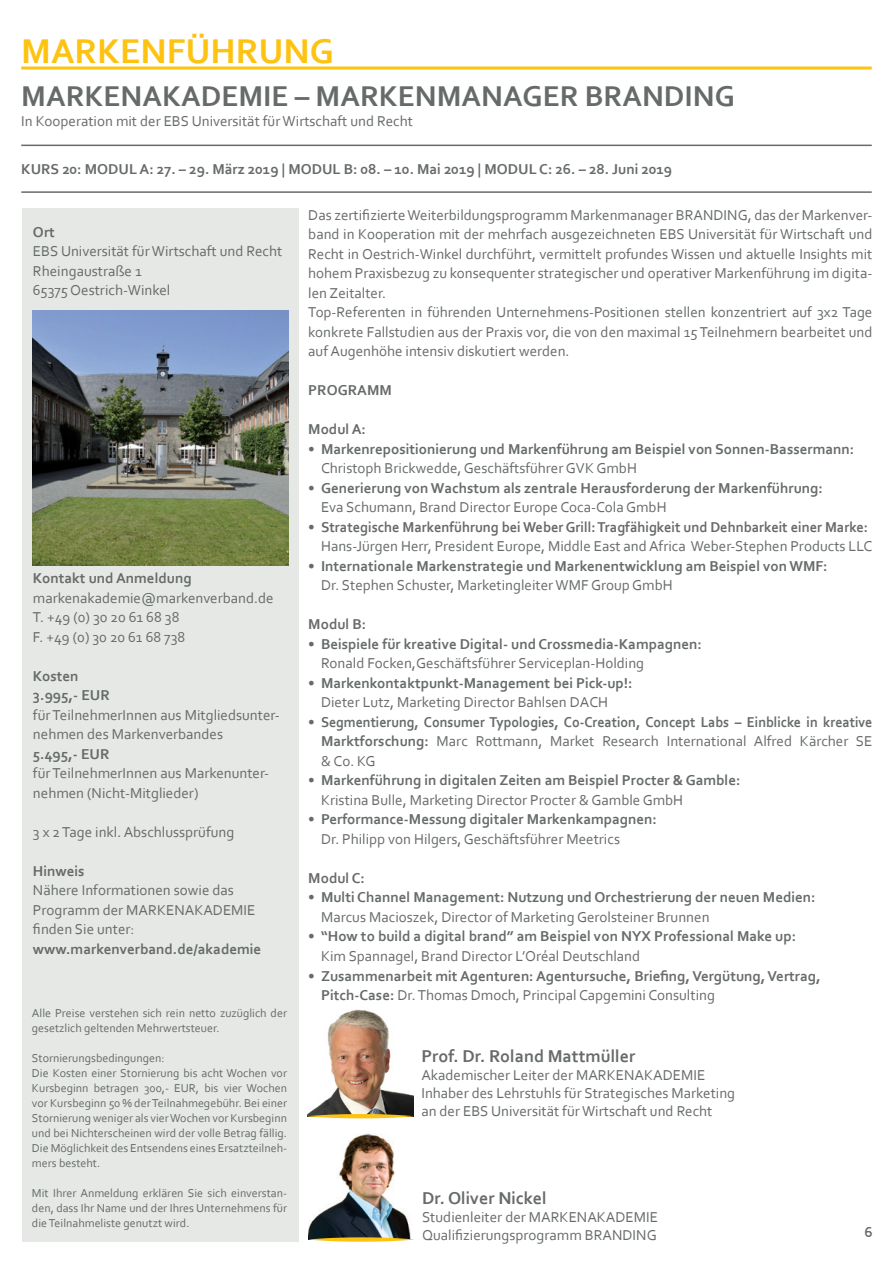
<style>
.page{position:relative;width:893px;height:1263px;background:#fff}
.page>*{position:absolute;margin:0;border:0;box-sizing:border-box;transform-origin:0 0}
.t1{font:700 36px "Corbel";color:#fec210}
.t2{font:700 30px "Corbel";color:#666b6a}
.t3{font:700 18px "Corbel";color:#666b6a}
.t4{font:15px/19.5px "Corbel";color:#666b6a;text-align:justify}
.t5{font:700 15px/19.5px "Corbel";color:#666b6a;text-align:right}
.t6{font:12px/15px "Corbel";color:#666b6a;text-align:justify}
.s1{font-weight:400}
.s2{font-weight:700}
</style>
<div class="page">
<hr style="left:21px;top:67px;width:851px;height:3px;background:#fec210">
<hr style="left:21px;top:145px;width:851px;height:1px;background:#666b6a">
<hr style="left:21px;top:191px;width:851px;height:2px;background:#666b6a">
<div style="left:22px;top:208px;width:277px;height:1034px;background:#e5e8e5"></div>
<img style="left:33px;top:310px;width:255px;height:256px">
<img style="left:308px;top:1010px;width:106px;height:104px">
<svg style="left:308px;top:1114px;width:106px;height:4px"></svg>
<img style="left:308px;top:1133px;width:103px;height:104px">
<svg style="left:308px;top:1237px;width:107px;height:5px"></svg>
<p class="t1" style="left:21px;top:28px;width:314px">MARKENFÜHRUNG</p>
<p class="t2" style="left:21px;top:78px;width:715px">MARKENAKADEMIE – MARKENMANAGER BRANDING</p>
<p class="t4" style="left:21px;top:111px;width:393px">In Kooperation mit der EBS Universität für Wirtschaft und Recht</p>
<p class="t5" style="left:21px;top:158px;width:652px">KURS 20: MODUL A: 27. – 29. März 2019 | MODUL B: 08. – 10. Mai 2019 | MODUL C: 26. – 28. Juni 2019</p>
<p class="t5" style="left:33px;top:221px;width:23px">Ort</p>
<p class="t4" style="left:33px;top:241px;width:251px">EBS Universität für Wirtschaft und Recht</p>
<p class="t4" style="left:33px;top:260px;width:110px">Rheingaustraße 1</p>
<p class="t4" style="left:33px;top:280px;width:139px">65375 Oestrich-Winkel</p>
<p class="t5" style="left:33px;top:568px;width:160px">Kontakt und Anmeldung</p>
<p class="t4" style="left:33px;top:587px;width:242px">markenakademie@markenverband.de</p>
<p class="t4" style="left:33px;top:607px;width:148px">T. +49 (0) 30 20 61 68 38</p>
<p class="t4" style="left:33px;top:626px;width:154px">F. +49 (0) 30 20 61 68 738</p>
<p class="t5" style="left:33px;top:665px;width:47px">Kosten</p>
<p class="t5" style="left:33px;top:685px;width:78px">3.995,- EUR</p>
<p class="t4" style="left:33px;top:704px;width:248px">für TeilnehmerInnen aus Mitgliedsunter-</p>
<p class="t4" style="left:33px;top:724px;width:192px">nehmen des Markenverbandes</p>
<p class="t5" style="left:33px;top:743px;width:78px">5.495,- EUR</p>
<p class="t4" style="left:33px;top:763px;width:238px">für TeilnehmerInnen aus Markenunter-</p>
<p class="t4" style="left:33px;top:782px;width:167px">nehmen (Nicht-Mitglieder)</p>
<p class="t4" style="left:33px;top:821px;width:203px">3 x 2 Tage inkl. Abschlussprüfung</p>
<p class="t5" style="left:33px;top:860px;width:53px">Hinweis</p>
<p class="t4" style="left:33px;top:880px;width:203px">Nähere Informationen sowie das</p>
<p class="t4" style="left:33px;top:899px;width:224px">Programm der MARKENAKADEMIE</p>
<p class="t4" style="left:33px;top:919px;width:103px">finden Sie unter:</p>
<p class="t5" style="left:33px;top:938px;width:230px">www.markenverband.de/akademie</p>
<p class="t6" style="left:32px;top:1005px;width:257px">Alle Preise verstehen sich rein netto zuzüglich der gesetzlich geltenden Mehrwertsteuer.</p>
<p class="t6" style="left:32px;top:1050px;width:134px">Stornierungsbedingungen:</p>
<p class="t6" style="left:32px;top:1065px;width:257px">Die Kosten einer Stornierung bis acht Wochen vor Kursbeginn betragen 300,- EUR, bis vier Wochen vor Kursbeginn 50 % der Teilnahmegebühr. Bei einer Stornierung weniger als vier Wochen vor Kursbeginn und bei Nichterscheinen wird der volle Betrag fällig.<br>Die Möglichkeit des Entsendens eines Ersatzteilneh&shy;mers besteht.</p>
<p class="t6" style="left:32px;top:1185px;width:257px">Mit Ihrer Anmeldung erklären Sie sich einverstan&shy;den, dass Ihr Name und der Ihres Unternehmens für die Teilnahmeliste genutzt wird.</p>
<p class="t4" style="left:308px;top:205px;width:566px">Das zertifizierte Weiterbildungsprogramm Markenmanager BRANDING, das der Markenver&shy;band in Kooperation mit der mehrfach ausgezeichneten EBS Universität für Wirtschaft und Recht in Oestrich-Winkel durchführt, vermittelt profundes Wissen und aktuelle Insights mit hohem Praxisbezug zu konsequenter strategischer und operativer Markenführung im digita&shy;len Zeitalter.</p>
<p class="t4" style="left:308px;top:302px;width:566px">Top-Referenten in führenden Unternehmens-Positionen stellen konzentriert auf 3x2 Tage konkrete Fallstudien aus der Praxis vor, die von den maximal 15 Teilnehmern bearbeitet und auf Augenhöhe intensiv diskutiert werden.</p>
<p class="t5" style="left:308px;top:380px;width:85px">PROGRAMM</p>
<p class="t5" style="left:308px;top:419px;width:59px">Modul A:</p>
<p class="t5" style="left:308px;top:439px;width:547px">• Markenrepositionierung und Markenführung am Beispiel von Sonnen-Bassermann:</p>
<p class="t4" style="left:321px;top:458px;width:317px">Christoph Brickwedde, Geschäftsführer GVK GmbH</p>
<p class="t5" style="left:308px;top:478px;width:516px">• Generierung von Wachstum als zentrale Herausforderung der Markenführung:</p>
<p class="t4" style="left:321px;top:497px;width:347px">Eva Schumann, Brand Director Europe Coca-Cola GmbH</p>
<p class="t5" style="left:308px;top:517px;width:566px">• Strategische Markenführung bei Weber Grill: Tragfähigkeit und Dehnbarkeit einer Marke:<br><span class="s1">Hans-Jürgen Herr, President Europe, Middle East and Africa Weber-Stephen Products LLC</span></p>
<p class="t5" style="left:308px;top:556px;width:521px">• Internationale Markenstrategie und Markenentwicklung am Beispiel von WMF:</p>
<p class="t4" style="left:321px;top:575px;width:353px">Dr. Stephen Schuster, Marketingleiter WMF Group GmbH</p>
<p class="t5" style="left:308px;top:614px;width:59px">Modul B:</p>
<p class="t5" style="left:308px;top:634px;width:395px">• Beispiele für kreative Digital- und Crossmedia-Kampagnen:</p>
<p class="t4" style="left:321px;top:653px;width:325px">Ronald Focken,Geschäftsführer Serviceplan-Holding</p>
<p class="t5" style="left:308px;top:673px;width:326px">• Markenkontaktpunkt-Management bei Pick-up!:</p>
<p class="t4" style="left:321px;top:692px;width:289px">Dieter Lutz, Marketing Director Bahlsen DACH</p>
<p class="t5" style="left:321px;top:712px;width:553px;text-align:justify;text-indent:-13px">• Segmentierung, Consumer Typologies, Co-Creation, Concept Labs – Einblicke in kreative Marktforschung: <span class="s1">Marc Rottmann, Market Research International Alfred Kärcher SE &amp; Co. KG</span></p>
<p class="t5" style="left:308px;top:770px;width:434px">• Markenführung in digitalen Zeiten am Beispiel Procter &amp; Gamble:</p>
<p class="t4" style="left:321px;top:790px;width:364px">Kristina Bulle, Marketing Director Procter &amp; Gamble GmbH</p>
<p class="t5" style="left:308px;top:809px;width:350px">• Performance-Messung digitaler Markenkampagnen:</p>
<p class="t4" style="left:321px;top:829px;width:300px">Dr. Philipp von Hilgers, Geschäftsführer Meetrics</p>
<p class="t5" style="left:308px;top:868px;width:58px">Modul C:</p>
<p class="t5" style="left:308px;top:887px;width:509px">• Multi Channel Management: Nutzung und Orchestrierung der neuen Medien:</p>
<p class="t4" style="left:321px;top:907px;width:390px">Marcus Macioszek, Director of Marketing Gerolsteiner Brunnen</p>
<p class="t5" style="left:308px;top:926px;width:489px">• “How to build a digital brand” am Beispiel von NYX Professional Make up:</p>
<p class="t4" style="left:321px;top:946px;width:321px">Kim Spannagel, Brand Director L’Oréal Deutschland</p>
<p class="t5" style="left:308px;top:965px;width:514px">• Zusammenarbeit mit Agenturen: Agentursuche, Briefing,Vergütung,Vertrag,</p>
<p class="t4" style="left:321px;top:985px;width:395px"><span class="s2">Pitch-Case:</span> Dr. Thomas Dmoch, Principal Capgemini Consulting</p>
<p class="t3" style="left:421px;top:1045px;width:215px">Prof. Dr. Roland Mattmüller</p>
<p class="t4" style="left:421px;top:1065px;width:285px">Akademischer Leiter der MARKENAKADEMIE</p>
<p class="t4" style="left:421px;top:1083px;width:315px">Inhaber des Lehrstuhls für Strategisches Marketing</p>
<p class="t4" style="left:421px;top:1101px;width:293px">an der EBS Universität für Wirtschaft und Recht</p>
<p class="t3" style="left:422px;top:1186px;width:126px">Dr. Oliver Nickel</p>
<p class="t4" style="left:422px;top:1206px;width:238px">Studienleiter der MARKENAKADEMIE</p>
<p class="t4" style="left:422px;top:1224px;width:236px">Qualifizierungsprogramm BRANDING</p>
<p class="t5" style="left:864px;top:1222px;width:10px">6</p>
</div>
